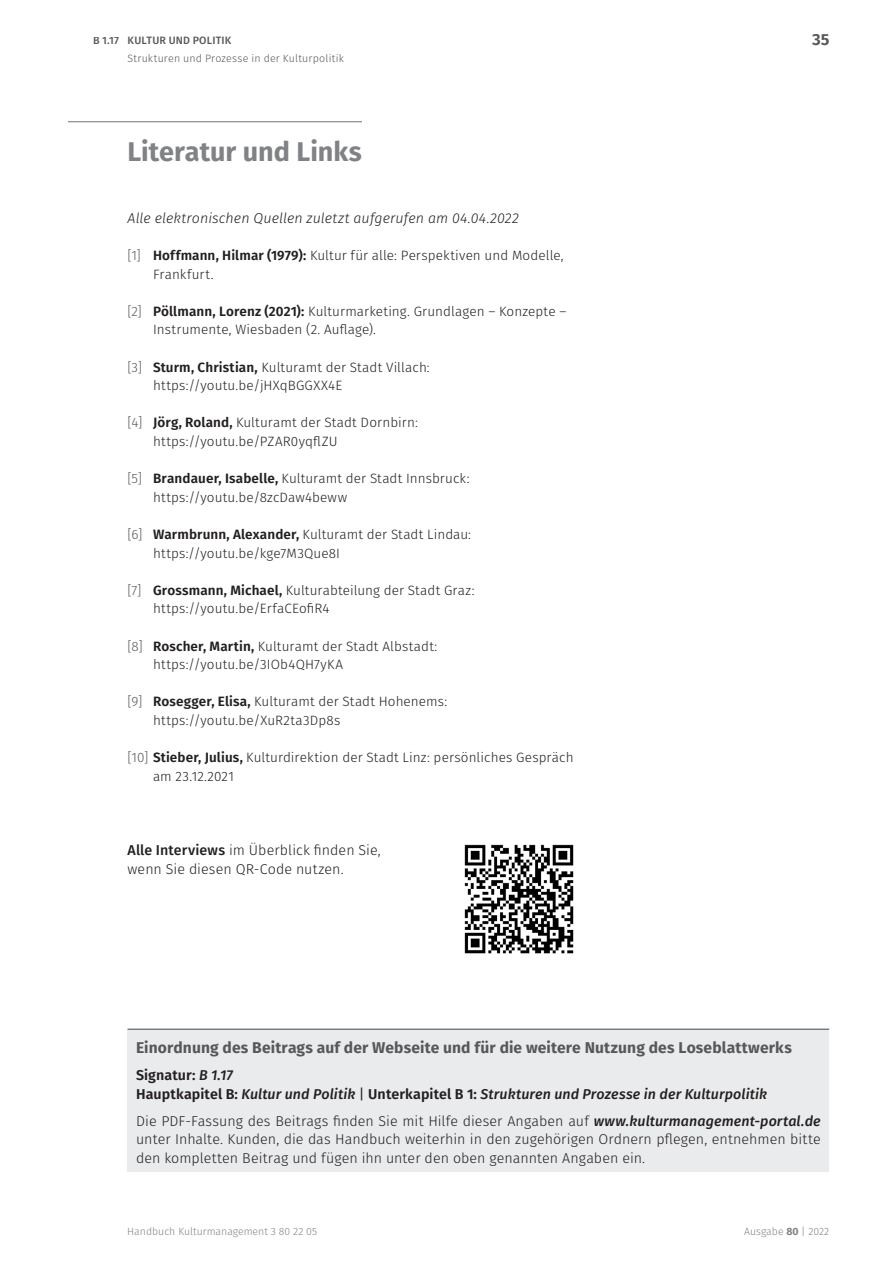
<style>
.page{position:relative;width:893px;height:1263px;background:#fff}
.page>*{position:absolute;margin:0;border:0;box-sizing:border-box;transform-origin:0 0}
.H2{font:700 27px "Fira Sans";color:#808285}
.H3{font:700 15.6px "Fira Sans";letter-spacing:.01em;color:#57585a}
.Fließtext{font:300 14.25px/18.6px "Fira Sans";letter-spacing:.005em;color:#231f20}
.Einordnung{font:italic 500 14.25px/18.6px "Fira Sans";letter-spacing:.005em;color:#231f20}
.Fließtext-2{font:italic 300 14.25px "Fira Sans";letter-spacing:.005em;color:#231f20}
.Literatur{font:300 13.5px/18.6px "Fira Sans";letter-spacing:.01em;color:#231f20}
.t1{font:300 10.65px "Fira Sans";letter-spacing:.015em;color:#57585a}
.t2{font:500 10.65px "Fira Sans";letter-spacing:.015em;color:#57585a}
.t3{font:300 10.5px "Fira Sans";color:#808285}
.s1{color:#57585a}
.s2{font-weight:600}
.s3{font-weight:500}
.s4{font-weight:600;font-style:normal}
.s5{font-weight:400;font-style:normal}
.s6{font-weight:500;font-style:italic}
.s7{font-weight:700}
</style>
<div class="page">
<hr style="left:68px;top:121px;width:294px;height:1px;background:#808285">
<div style="left:128px;top:1029px;width:701px;height:142px;background:#eaebec"></div>
<hr style="left:128px;top:1029px;width:701px;height:1px;background:#57585a">
<img style="left:464px;top:844px;width:110px;height:110px">
<p class="t2" style="left:93px;top:33px;width:28px">B 1.17</p>
<p class="t2" style="left:128px;top:33px;width:105px">KULTUR UND POLITIK</p>
<p class="H3" style="left:812px;top:28px;width:19px">35</p>
<p class="t1" style="left:128px;top:50px;width:218px">Strukturen und Prozesse in der Kulturpolitik</p>
<h3 class="H2" style="left:128px;top:132px;width:236px">Literatur und Links</h3>
<p class="Fließtext-2" style="left:128px;top:208px;width:393px">Alle elektronischen Quellen zuletzt aufgerufen am 04.04.2022</p>
<p class="Literatur" style="left:153px;top:246px;width:412px;text-indent:-26px"><span class="s1">[1]</span> <span class="s2">Hoffmann, Hilmar (1979):</span> Kultur für alle: Perspektiven und Modelle,<br>Frankfurt.</p>
<p class="Literatur" style="left:153px;top:302px;width:415px;text-indent:-26px"><span class="s1">[2]</span> <span class="s2">Pöllmann, Lorenz (2021):</span> Kulturmarketing. Grundlagen – Konzepte –<br>Instrumente, Wiesbaden (2. Auflage).</p>
<p class="Literatur" style="left:153px;top:357px;width:278px;text-indent:-26px"><span class="s1">[3]</span> <span class="s2">Sturm, Christian,</span> Kulturamt der Stadt Villach: https://youtu.be/jHXqBGGXX4E</p>
<p class="Literatur" style="left:153px;top:413px;width:266px;text-indent:-26px"><span class="s1">[4]</span> <span class="s2">Jörg, Roland,</span> Kulturamt der Stadt Dornbirn: https://youtu.be/PZAR0yqflZU</p>
<p class="Literatur" style="left:153px;top:469px;width:318px;text-indent:-26px"><span class="s1">[5]</span> <span class="s2">Brandauer, Isabelle,</span> Kulturamt der Stadt Innsbruck: https://youtu.be/8zcDaw4beww</p>
<p class="Literatur" style="left:153px;top:525px;width:319px;text-indent:-26px"><span class="s1">[6]</span> <span class="s2">Warmbrunn, Alexander,</span> Kulturamt der Stadt Lindau: https://youtu.be/kge7M3Que8I</p>
<p class="Literatur" style="left:153px;top:581px;width:323px;text-indent:-26px"><span class="s1">[7]</span> <span class="s2">Grossmann, Michael,</span> Kulturabteilung der Stadt Graz: https://youtu.be/ErfaCEofiR4</p>
<p class="Literatur" style="left:153px;top:636px;width:286px;text-indent:-26px"><span class="s1">[8]</span> <span class="s2">Roscher, Martin,</span> Kulturamt der Stadt Albstadt: https://youtu.be/3IOb4QH7yKA</p>
<p class="Literatur" style="left:153px;top:692px;width:296px;text-indent:-26px"><span class="s1">[9]</span> <span class="s2">Rosegger, Elisa,</span> Kulturamt der Stadt Hohenems: https://youtu.be/XuR2ta3Dp8s</p>
<p class="Literatur" style="left:153px;top:748px;width:422px;text-indent:-26px"><span class="s1">[10]</span> <span class="s2">Stieber, Julius,</span> Kulturdirektion der Stadt Linz: persönliches Gespräch am 23.12.2021</p>
<p class="Fließtext" style="left:128px;top:841px;width:255px"><span class="s3">Alle Interviews</span> im Überblick finden Sie, wenn Sie diesen QR-Code nutzen.</p>
<h4 class="H3" style="left:136px;top:1037px;width:657px">Einordnung des Beitrags auf der Webseite und für die weitere Nutzung des Loseblattwerks</h4>
<p class="Einordnung" style="left:136px;top:1066px;width:633px"><span class="s4">Signatur:</span> B 1.17<br><span class="s4">Hauptkapitel B:</span> Kultur und Politik <span class="s5">|</span> <span class="s4">Unterkapitel B 1:</span> Strukturen und Prozesse in der Kulturpolitik</p>
<p class="Fließtext" style="left:136px;top:1111px;width:686px;text-align:justify">Die PDF-Fassung des Beitrags finden Sie mit Hilfe dieser Angaben auf <span class="s6">www.kulturmanagement-portal.de </span>unter Inhalte. Kunden, die das Handbuch weiterhin in den zugehörigen Ordnern pflegen, entnehmen bitte den kompletten Beitrag und fügen ihn unter den oben genannten Angaben ein.</p>
<p class="t3" style="left:127px;top:1224px;width:191px">Handbuch Kulturmanagement 3 80 22 05</p>
<p class="t3" style="left:744px;top:1224px;width:86px">Ausgabe <span class="s7">80</span> | 2022</p>
</div>
